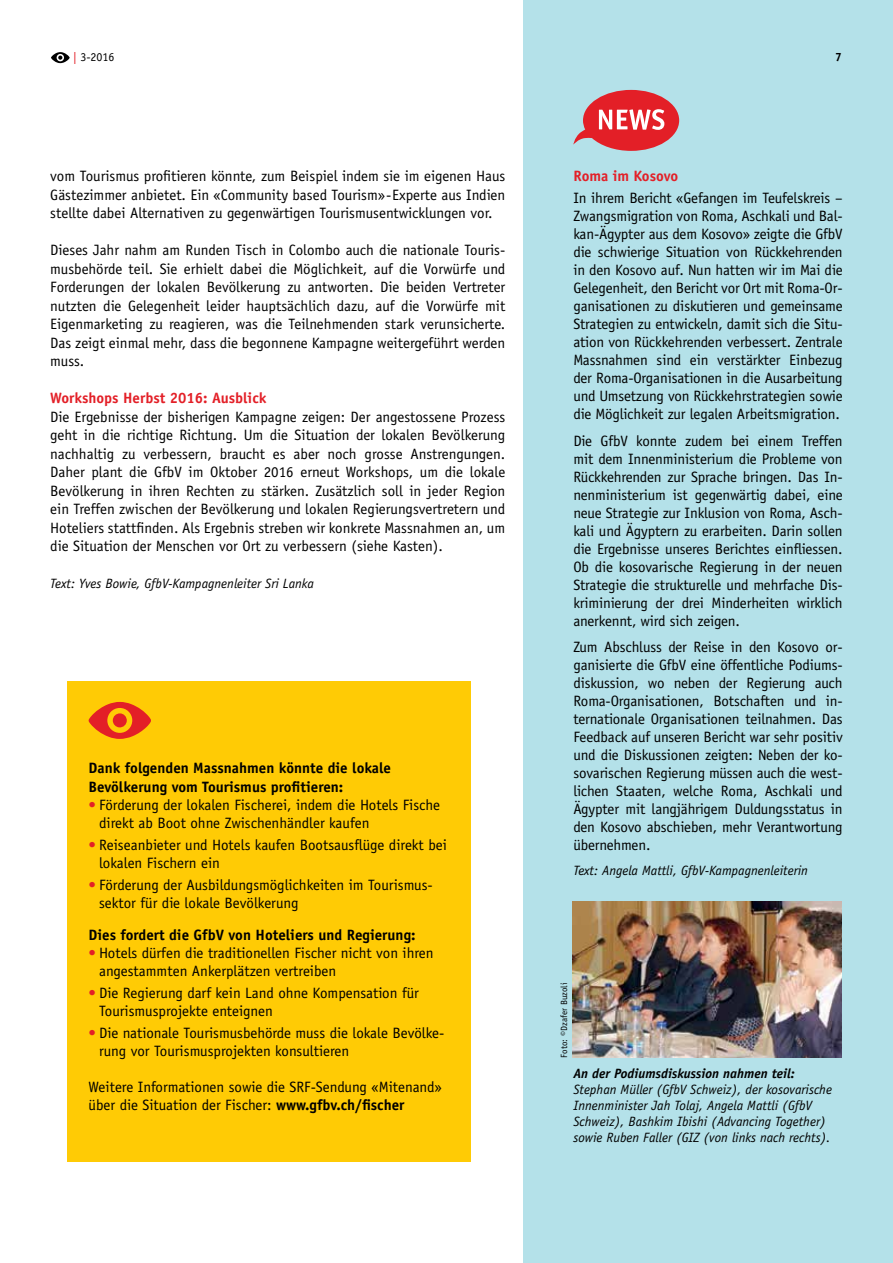
<style>
.page{position:relative;width:893px;height:1263px;background:#fff}
.page>*{position:absolute;margin:0;border:0;box-sizing:border-box;transform-origin:0 0}
.t1{font:15px/18px "Officina Sans Std";color:#000}
.t2{font:700 15px/18.5px "Officina Sans Std";color:#000}
.t3{font:700 15px "Officina Sans Std";color:#e31f27}
.t4{font:italic 13.5px/16.2px "Officina Sans Std";color:#000}
.t5{font:italic 700 13.5px "Officina Sans Std";color:#000}
.t6{font:12px "Officina Sans Std";color:#000}
.t7{font:700 12px "Officina Sans Std";color:#000}
.t8{font:9px "Officina Sans Std";color:#000}
.s1{color:#e31f27}
.s2{font-weight:700}
</style>
<div class="page">
<div style="left:67px;top:681px;width:404px;height:480px;background:#ffcb05"></div>
<div style="left:523px;top:0;width:370px;height:1263px;background:#b4e1e9"></div>
<svg style="left:573px;top:90px;width:106px;height:61px"></svg>
<img style="left:573px;top:901px;width:269px;height:156px">
<svg style="left:88px;top:702px;width:63px;height:37px"></svg>
<div style="left:113px;top:713px;width:14px;height:15px;background:#e31f27;border-radius:50%"></div>
<svg style="left:51px;top:52px;width:19px;height:11px"></svg>
<p class="t6" style="left:73px;top:50px;width:43px"><span class="s1">|</span> 3-2016</p>
<p class="t7" style="left:835px;top:49px;width:8px">7</p>
<p class="t1" style="left:50px;top:167px;width:456px;line-height:18.5px;text-align:justify">vom Tourismus profitieren könnte, zum Beispiel indem sie im eigenen Haus Gästezimmer anbietet. Ein «Community based Tourism»-Experte aus Indien stellte dabei Alternativen zu gegenwärtigen Tourismusentwicklungen vor.</p>
<p class="t1" style="left:50px;top:241px;width:457px;line-height:18.5px;text-align:justify">Dieses Jahr nahm am Runden Tisch in Colombo auch die nationale Touris&shy;musbehörde teil. Sie erhielt dabei die Möglichkeit, auf die Vorwürfe und Forderungen der lokalen Bevölkerung zu antworten. Die beiden Vertreter nutzten die Gelegenheit leider hauptsächlich dazu, auf die Vorwürfe mit Eigenmarketing zu reagieren, was die Teilnehmenden stark verunsicherte.<br>Das zeigt einmal mehr, dass die begonnene Kampagne weitergeführt werden muss.</p>
<p class="t3" style="left:50px;top:389px;width:218px">Workshops Herbst 2016: Ausblick</p>
<p class="t1" style="left:50px;top:407px;width:456px;line-height:18.5px;text-align:justify">Die Ergebnisse der bisherigen Kampagne zeigen: Der angestossene Prozess geht in die richtige Richtung. Um die Situation der lokalen Bevölkerung nachhaltig zu verbessern, braucht es aber noch grosse Anstrengungen.<br>Daher plant die GfbV im Oktober 2016 erneut Workshops, um die lokale Bevölkerung in ihren Rechten zu stärken. Zusätzlich soll in jeder Region ein Treffen zwischen der Bevölkerung und lokalen Regierungsvertretern und Hoteliers stattfinden. Als Ergebnis streben wir konkrete Massnahmen an, um die Situation der Menschen vor Ort zu verbessern (siehe Kasten).</p>
<p class="t4" style="left:50px;top:575px;width:265px">Text: Yves Bowie, GfbV-Kampagnenleiter Sri Lanka</p>
<p class="t2" style="left:89px;top:759px;width:304px">Dank folgenden Massnahmen könnte die lokale<br>Bevölkerung vom Tourismus profitieren:</p>
<p class="t1" style="left:99px;top:795px;width:342px;text-indent:-10px"><span class="s1">•</span> Förderung der lokalen Fischerei, indem die Hotels Fische direkt ab Boot ohne Zwischenhändler kaufen</p>
<p class="t1" style="left:99px;top:836px;width:349px;text-indent:-10px"><span class="s1">•</span> Reiseanbieter und Hotels kaufen Bootsausflüge direkt bei lokalen Fischern ein</p>
<p class="t1" style="left:99px;top:876px;width:335px;text-indent:-10px"><span class="s1">•</span> Förderung der Ausbildungsmöglichkeiten im Tourismus&shy;sektor für die lokale Bevölkerung</p>
<p class="t2" style="left:89px;top:925px;width:328px">Dies fordert die GfbV von Hoteliers und Regierung:</p>
<p class="t1" style="left:99px;top:943px;width:336px;text-indent:-10px"><span class="s1">•</span> Hotels dürfen die traditionellen Fischer nicht von ihren angestammten Ankerplätzen vertreiben</p>
<p class="t1" style="left:99px;top:984px;width:321px;text-indent:-10px"><span class="s1">•</span> Die Regierung darf kein Land ohne Kompensation für<br>Tourismusprojekte enteignen</p>
<p class="t1" style="left:99px;top:1024px;width:347px;text-indent:-10px"><span class="s1">•</span> Die nationale Tourismusbehörde muss die lokale Bevölke&shy;rung vor Tourismusprojekten konsultieren</p>
<p class="t1" style="left:89px;top:1078px;width:355px">Weitere Informationen sowie die SRF-Sendung «Mitenand» über die Situation der Fischer: <span class="s2">www.gfbv.ch/fischer</span></p>
<p class="t3" style="left:573px;top:166px;width:106px">Roma im Kosovo</p>
<p class="t1" style="left:573px;top:189px;width:271px;text-align:justify">In ihrem Bericht «Gefangen im Teufelskreis – Zwangsmigration von Roma, Aschkali und Bal&shy;kan-Ägypter aus dem Kosovo» zeigte die GfbV die schwierige Situation von Rückkehrenden in den Kosovo auf. Nun hatten wir im Mai die Gelegenheit, den Bericht vor Ort mit Roma-Or&shy;ganisationen zu diskutieren und gemeinsame Strategien zu entwickeln, damit sich die Situ&shy;ation von Rückkehrenden verbessert. Zentrale Massnahmen sind ein verstärkter Einbezug der Roma-Organisationen in die Ausarbeitung und Umsetzung von Rückkehrstrategien sowie die Möglichkeit zur legalen Arbeitsmigration.</p>
<p class="t1" style="left:573px;top:432px;width:271px;text-align:justify">Die GfbV konnte zudem bei einem Treffen mit dem Innenministerium die Probleme von Rückkehrenden zur Sprache bringen. Das In&shy;nenministerium ist gegenwärtig dabei, eine neue Strategie zur Inklusion von Roma, Asch&shy;kali und Ägyptern zu erarbeiten. Darin sollen die Ergebnisse unseres Berichtes einfliessen.<br>Ob die kosovarische Regierung in der neuen Strategie die strukturelle und mehrfache Dis&shy;kriminierung der drei Minderheiten wirklich anerkennt, wird sich zeigen.</p>
<p class="t1" style="left:573px;top:638px;width:271px;text-align:justify">Zum Abschluss der Reise in den Kosovo or&shy;ganisierte die GfbV eine öffentliche Podiums&shy;diskussion, wo neben der Regierung auch Roma-Organisationen, Botschaften und in&shy;ternationale Organisationen teilnahmen. Das Feedback auf unseren Bericht war sehr positiv und die Diskussionen zeigten: Neben der ko&shy;sovarischen Regierung müssen auch die west&shy;lichen Staaten, welche Roma, Aschkali und Ägypter mit langjährigem Duldungsstatus in den Kosovo abschieben, mehr Verantwortung übernehmen.</p>
<p class="t4" style="left:573px;top:862px;width:236px">Text: Angela Mattli, GfbV-Kampagnenleiterin</p>
<p class="t8" style="left:559px;top:1057px;width:76px;rotate:-90deg">Foto: ©Dzafer Buzoli</p>
<p class="t5" style="left:573px;top:1065px;width:223px">An der Podiumsdiskussion nahmen teil:</p>
<p class="t4" style="left:573px;top:1081px;width:260px">Stephan Müller (GfbV Schweiz), der kosovarische Innenminister Jah Tolaj, Angela Mattli (GfbV Schweiz), Bashkim Ibishi (Advancing Together) sowie Ruben Faller (GIZ (von links nach rechts).</p>
</div>
